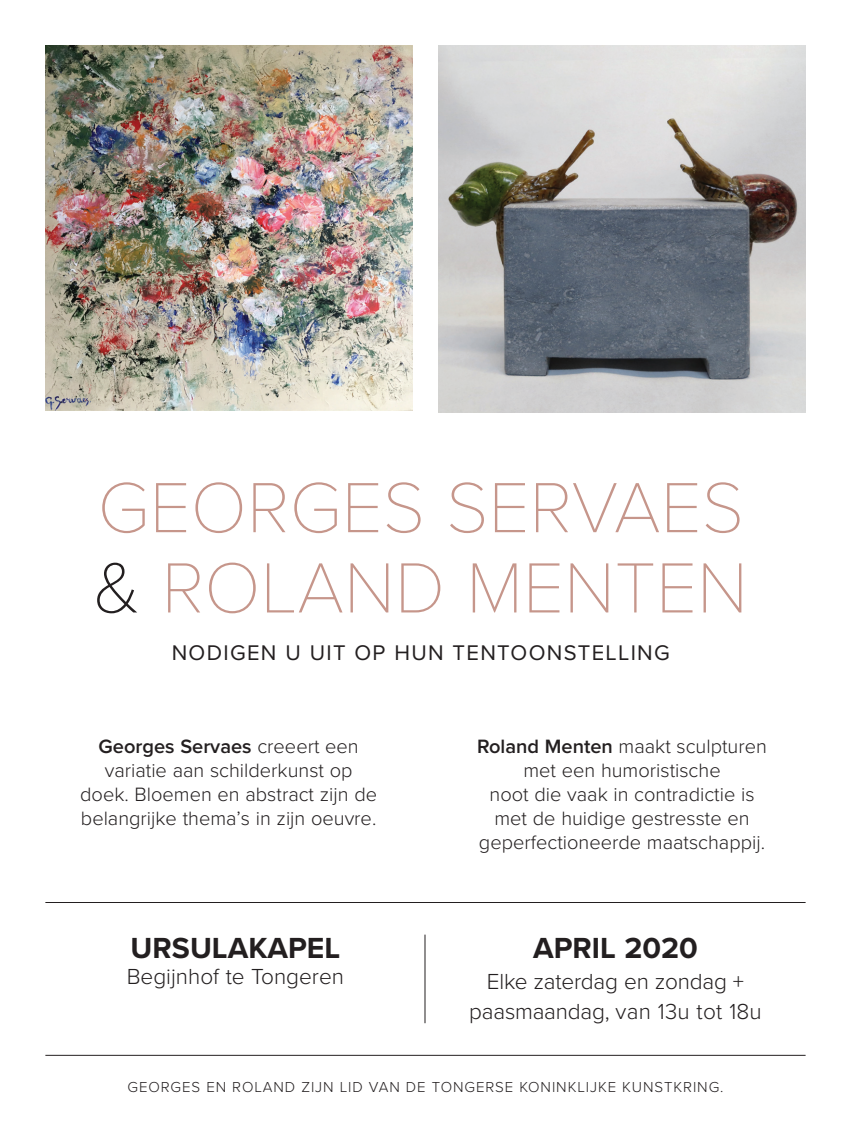
<style>
.page{position:relative;width:851px;height:1134px;background:#fff}
.page>*{position:absolute;margin:0;border:0;box-sizing:border-box;transform-origin:0 0}
.Normaal{font:100 73.6px "Proxima Nova T";color:#c6968b}
.Normaal-2{font:700 30.2px "Proxima Nova";color:#231f20}
.Normaal-3{font:300 22.6px/30.2px "Proxima Nova";letter-spacing:-.01em;color:#231f20;text-align:center}
.Normaal-4{font:22px "Proxima Nova";letter-spacing:.06em;color:#231f20}
.Normaal-5{font:300 20px/24px "Proxima Nova";color:#231f20;text-align:center}
.Normaal-6{font:600 20px "Proxima Nova";color:#231f20}
.Normaal-7{font:300 15px "Proxima Nova";letter-spacing:.06em;color:#231f20}
.s1{color:#231f20}
.s2{font-weight:300}
.s3{font-weight:600}
</style>
<div class="page">
<img style="left:438px;top:45px;width:367px;height:367px">
<img style="left:45px;top:45px;width:367px;height:366px">
<hr style="left:424px;top:935px;width:1px;height:88px;background:#231f20">
<hr style="left:45px;top:902px;width:760px;height:1px;background:#231f20">
<hr style="left:45px;top:1055px;width:760px;height:1px;background:#231f20">
<p class="Normaal" style="left:97px;top:453px;width:648px">GEORGES SERVAES</p>
<p class="Normaal" style="left:94px;top:533px;width:655px"><span class="s1">&amp;</span> ROLAND MENTEN</p>
<p class="Normaal-4" style="left:172px;top:636px;width:499px">NODIGEN U UIT OP HUN TENTOONSTELLING</p>
<p class="Normaal-6" style="left:98px;top:731px;width:261px">Georges Servaes <span class="s2">creeert een</span></p>
<p class="Normaal-5" style="left:80px;top:757px;width:298px">variatie aan schilderkunst op doek. Bloemen en abstract zijn de</p>
<p class="Normaal-5" style="left:81px;top:805px;width:297px">belangrijke thema’s in zijn oeuvre.</p>
<p class="Normaal-2" style="left:131px;top:926px;width:211px">URSULAKAPEL</p>
<p class="Normaal-3" style="left:127px;top:960px;width:219px">Begijnhof te Tongeren</p>
<p class="Normaal-5" style="left:477px;top:733px;width:291px"><span class="s3">Roland Menten</span> maakt sculpturen met een humoristische</p>
<p class="Normaal-5" style="left:479px;top:781px;width:287px">noot die vaak in contradictie is met de huidige gestresste en geperfectioneerde maatschappij.</p>
<p class="Normaal-2" style="left:533px;top:926px;width:166px">APRIL 2020</p>
<p class="Normaal-3" style="left:469px;top:965px;width:294px">Elke zaterdag en zondag + paasmaandag, van 13u tot 18u</p>
<p class="Normaal-7" style="left:127px;top:1075px;width:597px">GEORGES EN ROLAND ZIJN LID VAN DE TONGERSE KONINKLIJKE KUNSTKRING.</p>
</div>
